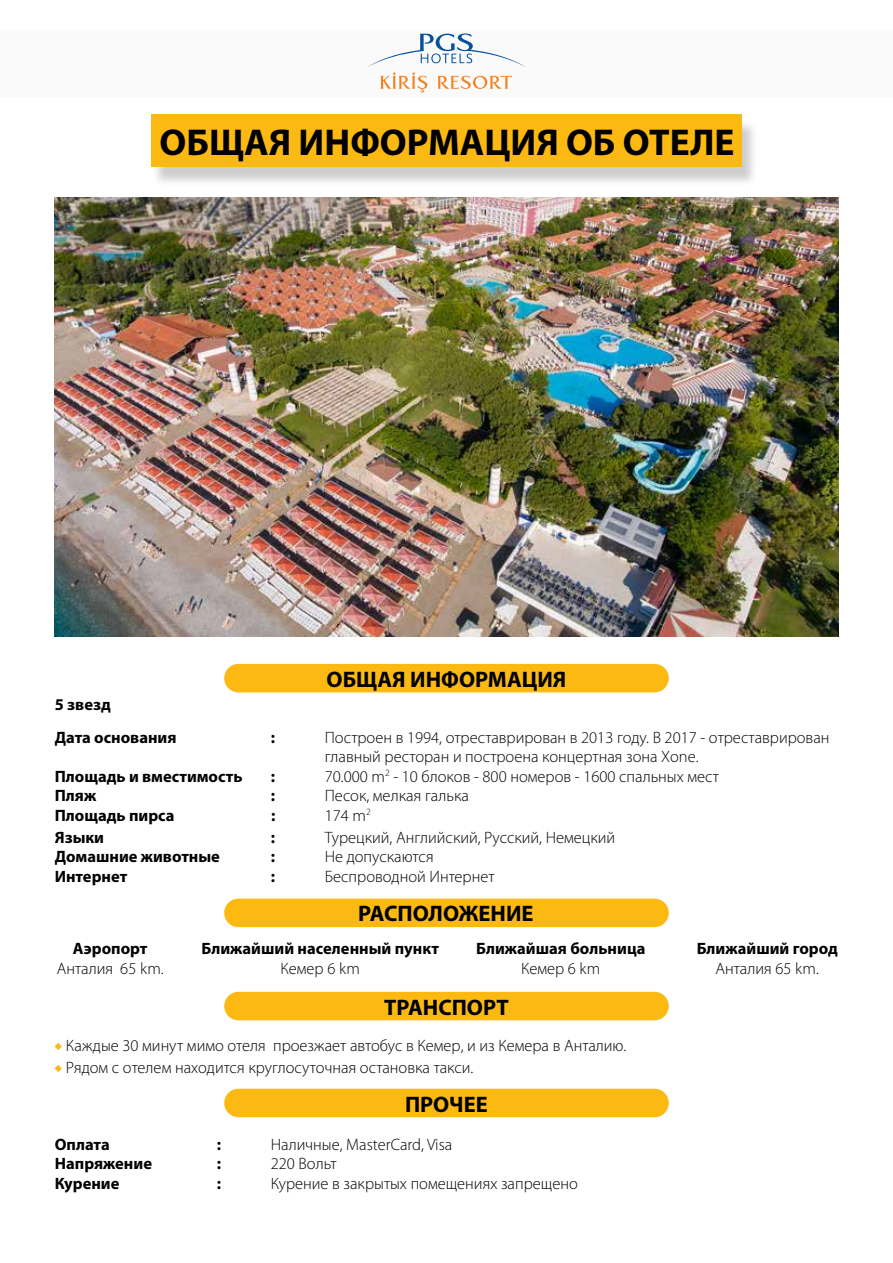
<style>
.page{position:relative;width:893px;height:1263px;background:#fff}
.page>*{position:absolute;margin:0;border:0;box-sizing:border-box;transform-origin:0 0}
.t1{font:700 37.5px "Myriad Pro";color:#000}
.t2{font:700 22.5px "Myriad Pro";color:#000}
.t3{font:300 16.5px/19.5px "Myriad Pro";color:#000}
.t4{font:700 16.5px/33px "Myriad Pro";color:#000}
.s1{font-family:"Minion Pro";font-weight:400;font-size:18px;color:#fcb912}
</style>
<div class="page">
<img style="left:54px;top:197px;width:784px;height:439px">
<div style="left:224px;top:992px;width:445px;height:28px;background:#fcb912;border-radius:14px"></div>
<div style="left:224px;top:1089px;width:445px;height:28px;background:#fcb912;border-radius:14px"></div>
<div style="left:152px;top:119px;width:606px;height:68px;background:#000;opacity:.2"></div>
<div style="left:151px;top:115px;width:590px;height:52px;background:#fcb912"></div>
<div style="left:224px;top:664px;width:445px;height:28px;background:#fcb912;border-radius:14px"></div>
<div style="left:224px;top:899px;width:445px;height:28px;background:#fcb912;border-radius:14px"></div>
<div style="left:0;top:30px;width:893px;height:66px;background:#fafafb"></div>
<svg style="left:368px;top:33px;width:157px;height:60px"></svg>
<h1 class="t1" style="left:159px;top:118px;width:577px">ОБЩАЯ ИНФОРМАЦИЯ ОБ ОТЕЛЕ</h1>
<p class="t4" style="left:55px;top:687px;width:123px">5 звезд<br>Дата основания</p>
<h2 class="t2" style="left:327px;top:664px;width:241px">ОБЩАЯ ИНФОРМАЦИЯ</h2>
<p class="t4" style="left:271px;top:720px;width:6px">:</p>
<p class="t3" style="left:325px;top:727px;width:506px">Построен в 1994, отреставрирован в 2013 году. В 2017 - отреставрирован главный ресторан и построена концертная зона Xone.</p>
<p class="t4" style="left:55px;top:759px;width:189px">Площадь и вместимость</p>
<p class="t4" style="left:271px;top:759px;width:6px">:</p>
<p class="t3" style="left:325px;top:766px;width:396px">70.000 m<sup>2</sup> - 10 блоков - 800 номеров - 1600 спальных мест</p>
<p class="t4" style="left:55px;top:779px;width:43px">Пляж</p>
<p class="t4" style="left:271px;top:779px;width:6px">:</p>
<p class="t3" style="left:325px;top:786px;width:146px">Песок, мелкая галька</p>
<p class="t4" style="left:55px;top:798px;width:121px">Площадь пирса</p>
<p class="t4" style="left:271px;top:798px;width:6px">:</p>
<p class="t3" style="left:325px;top:805px;width:47px">174 m<sup>2</sup></p>
<p class="t4" style="left:55px;top:820px;width:51px">Языки</p>
<p class="t4" style="left:271px;top:820px;width:6px">:</p>
<p class="t3" style="left:325px;top:827px;width:292px">Турецкий, Английский, Русский, Немецкий</p>
<p class="t4" style="left:55px;top:839px;width:167px">Домашние животные</p>
<p class="t4" style="left:271px;top:839px;width:6px">:</p>
<p class="t3" style="left:325px;top:846px;width:110px">Не допускаются</p>
<p class="t4" style="left:55px;top:859px;width:74px">Интернет</p>
<p class="t4" style="left:271px;top:859px;width:6px">:</p>
<p class="t3" style="left:325px;top:866px;width:171px">Беспроводной Интернет</p>
<p class="t4" style="left:73px;top:932px;width:76px">Аэропорт</p>
<p class="t3" style="left:57px;top:959px;width:108px">Анталия 65 km.</p>
<h2 class="t2" style="left:358px;top:899px;width:177px">РАСПОЛОЖЕНИЕ</h2>
<p class="t4" style="left:201px;top:932px;width:239px">Ближайший населенный пункт</p>
<p class="t3" style="left:281px;top:959px;width:81px">Кемер 6 km</p>
<p class="t4" style="left:476px;top:932px;width:171px">Ближайшая больница</p>
<p class="t3" style="left:521px;top:959px;width:81px">Кемер 6 km</p>
<h2 class="t2" style="left:384px;top:992px;width:126px">ТРАНСПОРТ</h2>
<p class="t3" style="left:54px;top:1036px;width:574px"><span class="s1">◆</span> Каждые 30 минут мимо отеля проезжает автобус в Кемер, и из Кемера в Анталию.</p>
<p class="t3" style="left:54px;top:1057px;width:421px"><span class="s1">◆</span> Рядом с отелем находится круглосуточная остановка такси.</p>
<h2 class="t2" style="left:405px;top:1089px;width:84px">ПРОЧЕЕ</h2>
<p class="t4" style="left:55px;top:1127px;width:56px">Оплата</p>
<p class="t4" style="left:217px;top:1127px;width:6px">:</p>
<p class="t3" style="left:271px;top:1134px;width:183px">Наличные, MasterCard, Visa</p>
<p class="t4" style="left:55px;top:1147px;width:99px">Напряжение</p>
<p class="t4" style="left:217px;top:1147px;width:6px">:</p>
<p class="t3" style="left:271px;top:1154px;width:68px">220 Вольт</p>
<p class="t4" style="left:55px;top:1166px;width:66px">Курение</p>
<p class="t4" style="left:217px;top:1166px;width:6px">:</p>
<p class="t3" style="left:271px;top:1173px;width:309px">Курение в закрытых помещениях запрещено</p>
<p class="t4" style="left:697px;top:932px;width:143px">Ближайший город</p>
<p class="t3" style="left:716px;top:959px;width:105px">Анталия 65 km.</p>
</div>
